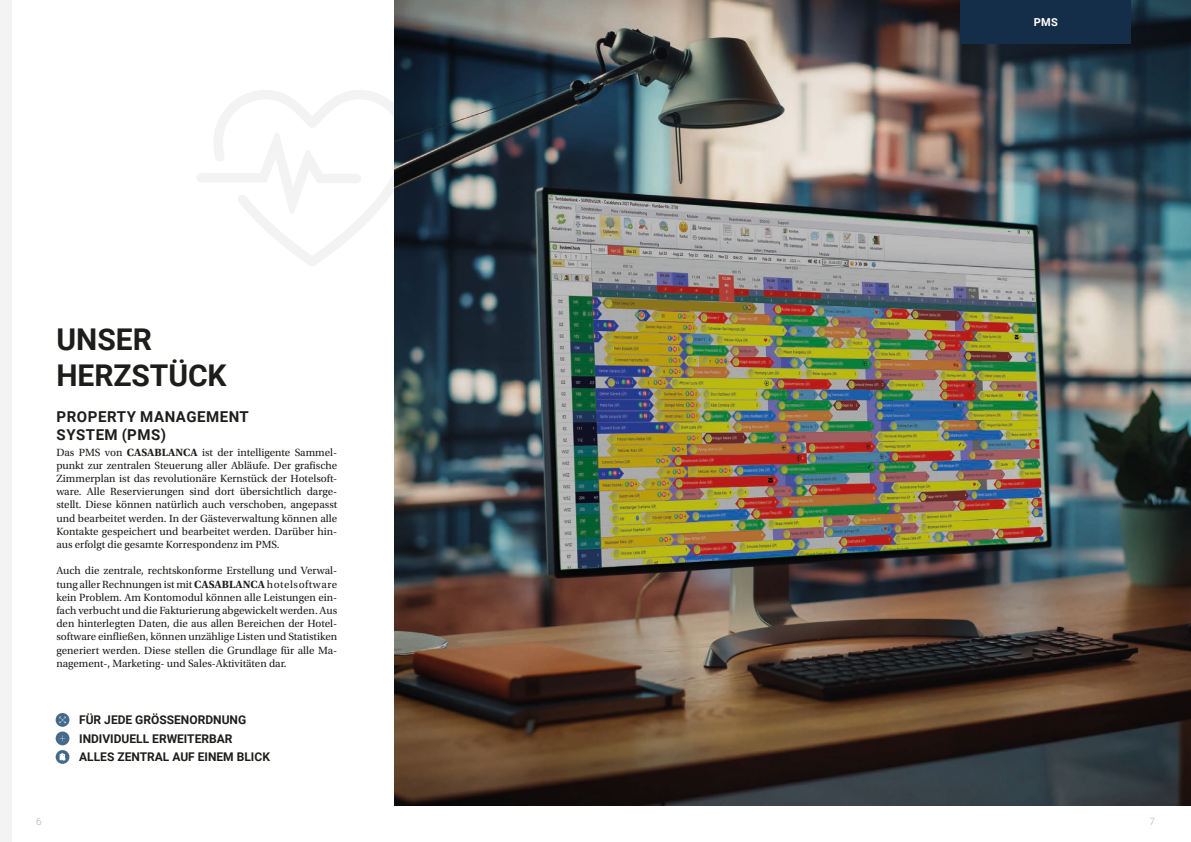
<style>
.page{position:relative;width:1191px;height:842px;background:#fff}
.page>*{position:absolute;margin:0;border:0;box-sizing:border-box;transform-origin:0 0}
.t1{font:700 30px "Roboto";color:#1d1d1b}
.Hauptüberschrift{font:700 15px/18px "Roboto";letter-spacing:.035em;color:#1d1d1b}
.t2{font:700 12px "Roboto";color:#1d1d1b}
.t3{font:100 11.3px "Roboto";color:#fff}
.t4{font:11px/13.2px "Utopia Std";color:#1d1d1b;text-align:justify}
.Label{font:700 11px "Roboto";color:#fff}
.t5{font:300 10px "Roboto";color:#b2b2b2}
.s1{font-weight:700}
</style>
<div class="page">
<svg style="left:197px;top:90px;width:197px;height:176px"></svg>
<div style="left:0;top:0;width:11px;height:842px;background:#f3f3f3"></div>
<div style="left:56px;top:713px;width:13px;height:14px;background:#44698a;border-radius:50%"></div>
<div style="left:56px;top:731px;width:13px;height:14px;background:#44698a;border-radius:50%"></div>
<svg style="left:56px;top:750px;width:13px;height:14px"></svg>
<svg style="left:59px;top:717px;width:7px;height:6px"></svg>
<svg style="left:60px;top:753px;width:5px;height:7px"></svg>
<img style="left:394px;top:0;width:797px;height:806px">
<div style="left:960px;top:0;width:171px;height:43px;background:#142d48"></div>
<p class="t1" style="left:56px;top:319px;width:97px">UNSER</p>
<p class="t1" style="left:56px;top:355px;width:172px">HERZSTÜCK</p>
<p class="Hauptüberschrift" style="left:57px;top:407px;width:194px">PROPERTY MANAGEMENT<br>SYSTEM (PMS)</p>
<p class="t4" style="left:56px;top:446px;width:282px">Das PMS von <span class="s1">CASABLANCA</span> ist der intelligente Sammel&shy;punkt zur zentralen Steuerung aller Abläufe. Der grafische Zimmerplan ist das revolutionäre Kernstück der Hotelsoft&shy;ware. Alle Reservierungen sind dort übersichtlich darge&shy;stellt. Diese können natürlich auch verschoben, angepasst und bearbeitet werden. In der Gästeverwaltung können alle Kontakte gespeichert und bearbeitet werden. Darüber hin&shy;aus erfolgt die gesamte Korrespondenz im PMS.</p>
<p class="t4" style="left:56px;top:564px;width:282px">Auch die zentrale, rechtskonforme Erstellung und Verwal&shy;tung aller Rechnungen ist mit <span class="s1">CASABLANCA</span> hotelsoftware kein Problem. Am Kontomodul können alle Leistungen ein&shy;fach verbucht und die Fakturierung abgewickelt werden. Aus den hinterlegten Daten, die aus allen Bereichen der Hotel&shy;software einfließen, können unzählige Listen und Statistiken generiert werden. Diese stellen die Grundlage für alle Ma&shy;nagement-, Marketing- und Sales-Aktivitäten dar.</p>
<p class="t3" style="left:59px;top:730px;width:8px">+</p>
<p class="t2" style="left:79px;top:711px;width:168px">FÜR JEDE GRÖSSENORDNUNG</p>
<p class="t2" style="left:79px;top:730px;width:155px">INDIVIDUELL ERWEITERBAR</p>
<p class="t2" style="left:79px;top:749px;width:192px">ALLES ZENTRAL AUF EINEM BLICK</p>
<p class="Label" style="left:1033px;top:14px;width:26px">PMS</p>
<p class="t5" style="left:36px;top:815px;width:7px">6</p>
<p class="t5" style="left:1149px;top:815px;width:7px">7</p>
</div>
